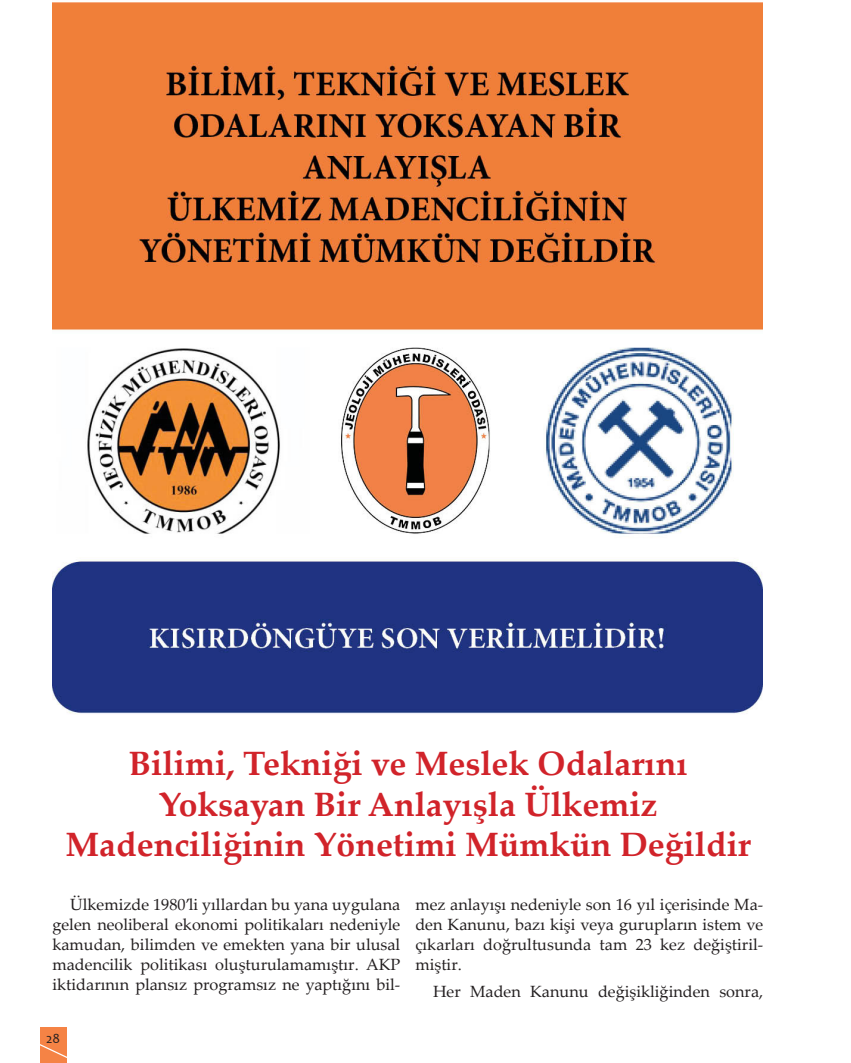
<style>
.page{position:relative;width:851px;height:1063px;background:#fff}
.page>*{position:absolute;margin:0;border:0;box-sizing:border-box;transform-origin:0 0}
._01_baslik{font:700 33.75px/40.5px "Palatino Linotype";color:#d1232a;text-align:center}
._02_metin{font:16.25px/20px "Palatino Linotype";color:#231f20;text-align:justify}
.t1{font:13.75px "Candara";color:#231f20}
</style>
<div class="page">
<div style="left:40px;top:1028px;width:26px;height:35px;background:#f58345"></div>
<svg style="left:40px;top:1041px;width:27px;height:19px"></svg>
<img style="left:52px;top:2px;width:710px;height:712px">
<p class="_01_baslik" style="left:65px;top:742px;width:687px">Bilimi, Tekniği ve Meslek Odalarını<br>Yoksayan Bir Anlayışla Ülkemiz<br>Madenciliğinin Yönetimi Mümkün Değildir</p>
<p class="_02_metin" style="left:52px;top:894px;width:349px;text-indent:18px">Ülkemizde 1980’li yıllardan bu yana uygulana gelen neoliberal ekonomi politikaları nedeniyle kamudan, bilimden ve emekten yana bir ulusal madencilik politikası oluşturulamamıştır. AKP iktidarının plansız programsız ne yaptığını bil-</p>
<p class="_02_metin" style="left:415px;top:894px;width:349px">mez anlayışı nedeniyle son 16 yıl içerisinde Ma&shy;den Kanunu, bazı kişi veya gurupların istem ve çıkarları doğrultusunda tam 23 kez değiştiril&shy;miştir.</p>
<p class="_02_metin" style="left:433px;top:981px;width:331px">Her Maden Kanunu değişikliğinden sonra,</p>
<p class="t1" style="left:46px;top:1030px;width:15px">28</p>
</div>
